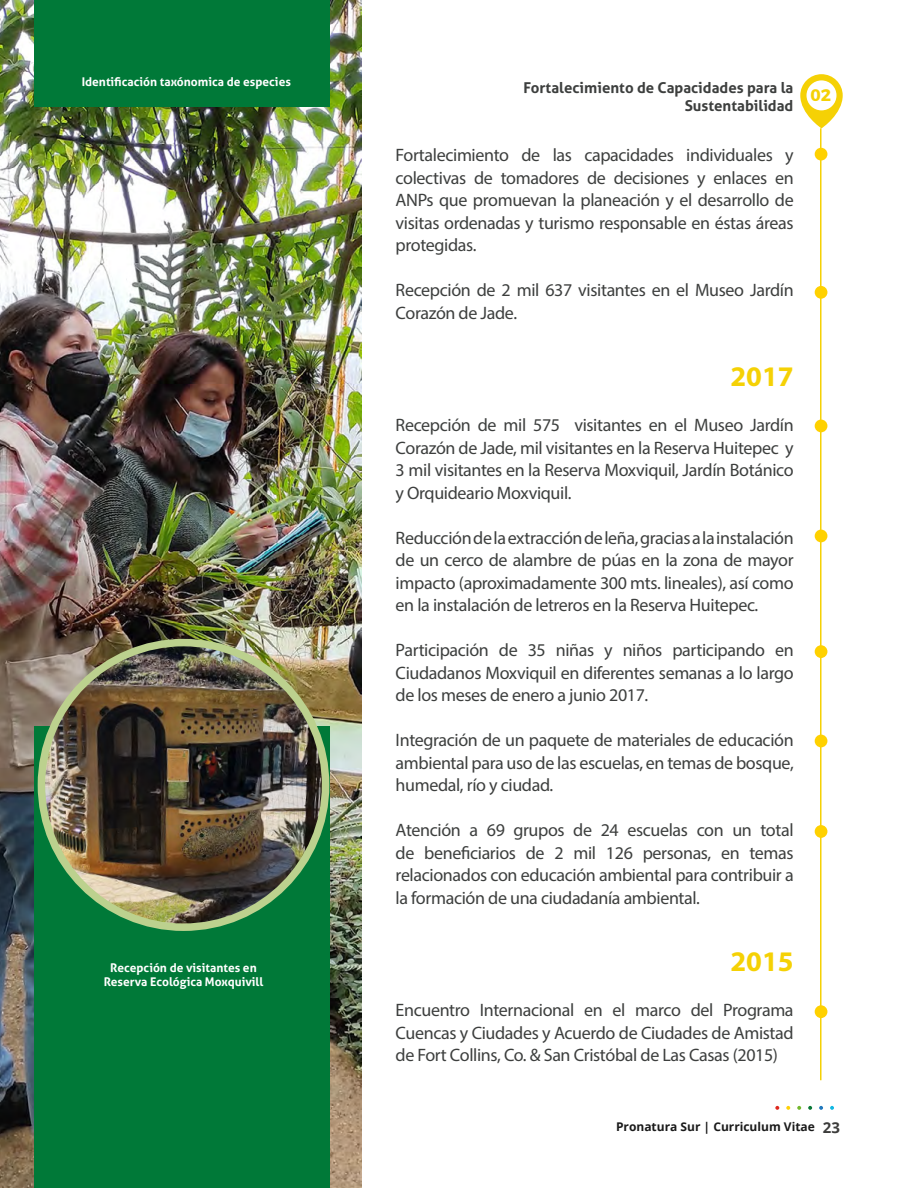
<style>
.page{position:relative;width:918px;height:1188px;background:#fff}
.page>*{position:absolute;margin:0;border:0;box-sizing:border-box;transform-origin:0 0}
.t1{font:700 28.5px "Myriad Pro";color:#f5d105}
.t2{font:18px/22.5px "Myriad Pro";letter-spacing:-.02em;color:#3d3f3e;text-align:justify}
.t3{font:700 16.8px "Montserrat";color:#f5d105}
.t4{font:700 15px/18px "Aller";color:#3d3f3e;text-align:right}
.t5{font:700 12px/14.4px "Aller";color:#fff;text-align:center}
.t6{font:700 12px "Open Sans";color:#1a1a1a}
.s1{font-size:15px;color:#3c3c3b}
</style>
<div class="page">
<svg style="left:775px;top:1106px;width:4px;height:4px"></svg>
<svg style="left:786px;top:1106px;width:4px;height:4px"></svg>
<svg style="left:797px;top:1106px;width:4px;height:4px"></svg>
<svg style="left:808px;top:1106px;width:4px;height:4px"></svg>
<svg style="left:819px;top:1106px;width:4px;height:4px"></svg>
<svg style="left:830px;top:1106px;width:4px;height:4px"></svg>
<img style="left:0;top:0;width:361px;height:1188px">
<div style="left:34px;top:726px;width:295px;height:462px;background:#007938"></div>
<img style="left:41px;top:643px;width:285px;height:284px;border-radius:142px">
<div style="left:38px;top:639px;width:291px;height:292px;border:8px solid #bcd18e;border-radius:50%"></div>
<div style="left:34px;top:0;width:295px;height:106px;background:#007938"></div>
<hr style="left:820px;top:128px;width:2px;height:952px;background:#f5d105">
<svg style="left:800px;top:74px;width:43px;height:54px"></svg>
<div style="left:815px;top:1005px;width:12px;height:13px;background:#ffd100;border-radius:50%"></div>
<div style="left:815px;top:825px;width:12px;height:13px;background:#ffd100;border-radius:50%"></div>
<div style="left:815px;top:735px;width:12px;height:12px;background:#ffd100;border-radius:50%"></div>
<div style="left:815px;top:645px;width:12px;height:13px;background:#ffd100;border-radius:50%"></div>
<div style="left:815px;top:530px;width:12px;height:12px;background:#ffd100;border-radius:50%"></div>
<div style="left:815px;top:420px;width:12px;height:12px;background:#ffd100;border-radius:50%"></div>
<div style="left:815px;top:286px;width:12px;height:13px;background:#ffd100;border-radius:50%"></div>
<div style="left:815px;top:148px;width:12px;height:13px;background:#ffd100;border-radius:50%"></div>
<p class="t5" style="left:82px;top:75px;width:211px">Identificación taxónomica de especies</p>
<p class="t5" style="left:104px;top:960px;width:161px">Recepción de visitantes en<br>Reserva Ecológica Moxquivill</p>
<p class="t4" style="left:524px;top:79px;width:271px">Fortalecimiento de Capacidades para la<br>Sustentabilidad</p>
<p class="t2" style="left:396px;top:144px;width:400px">Fortalecimiento de las capacidades individuales y colectivas de tomadores de decisiones y enlaces en ANPs que promuevan la planeación y el desarrollo de visitas ordenadas y turismo responsable en éstas áreas protegidas.</p>
<p class="t2" style="left:396px;top:279px;width:400px">Recepción de 2 mil 637 visitantes en el Museo Jardín<br>Corazón de Jade.</p>
<p class="t3" style="left:811px;top:82px;width:22px">02</p>
<p class="t1" style="left:730px;top:358px;width:65px">2017</p>
<p class="t2" style="left:396px;top:414px;width:400px">Recepción de mil 575 visitantes en el Museo Jardín Corazón de Jade, mil visitantes en la Reserva Huitepec y 3 mil visitantes en la Reserva Moxviquil, Jardín Botánico y Orquideario Moxviquil.</p>
<p class="t2" style="left:396px;top:526px;width:400px">Reducción de la extracción de leña, gracias a la instalación de un cerco de alambre de púas en la zona de mayor impacto (aproximadamente 300 mts. lineales), así como en la instalación de letreros en la Reserva Huitepec.</p>
<p class="t2" style="left:396px;top:639px;width:399px">Participación de 35 niñas y niños participando en Ciudadanos Moxviquil en diferentes semanas a lo largo de los meses de enero a junio 2017.</p>
<p class="t2" style="left:396px;top:729px;width:400px">Integración de un paquete de materiales de educación ambiental para uso de las escuelas, en temas de bosque, humedal, río y ciudad.</p>
<p class="t2" style="left:396px;top:819px;width:400px">Atención a 69 grupos de 24 escuelas con un total de beneficiarios de 2 mil 126 personas, en temas relacionados con educación ambiental para contribuir a la formación de una ciudadanía ambiental.</p>
<p class="t1" style="left:730px;top:943px;width:65px">2015</p>
<p class="t2" style="left:396px;top:999px;width:400px">Encuentro Internacional en el marco del Programa Cuencas y Ciudades y Acuerdo de Ciudades de Amistad de Fort Collins, Co. &amp; San Cristóbal de Las Casas (2015)</p>
<p class="t6" style="left:616px;top:1119px;width:225px">Pronatura Sur | Curriculum Vitae <span class="s1">23</span></p>
</div>
